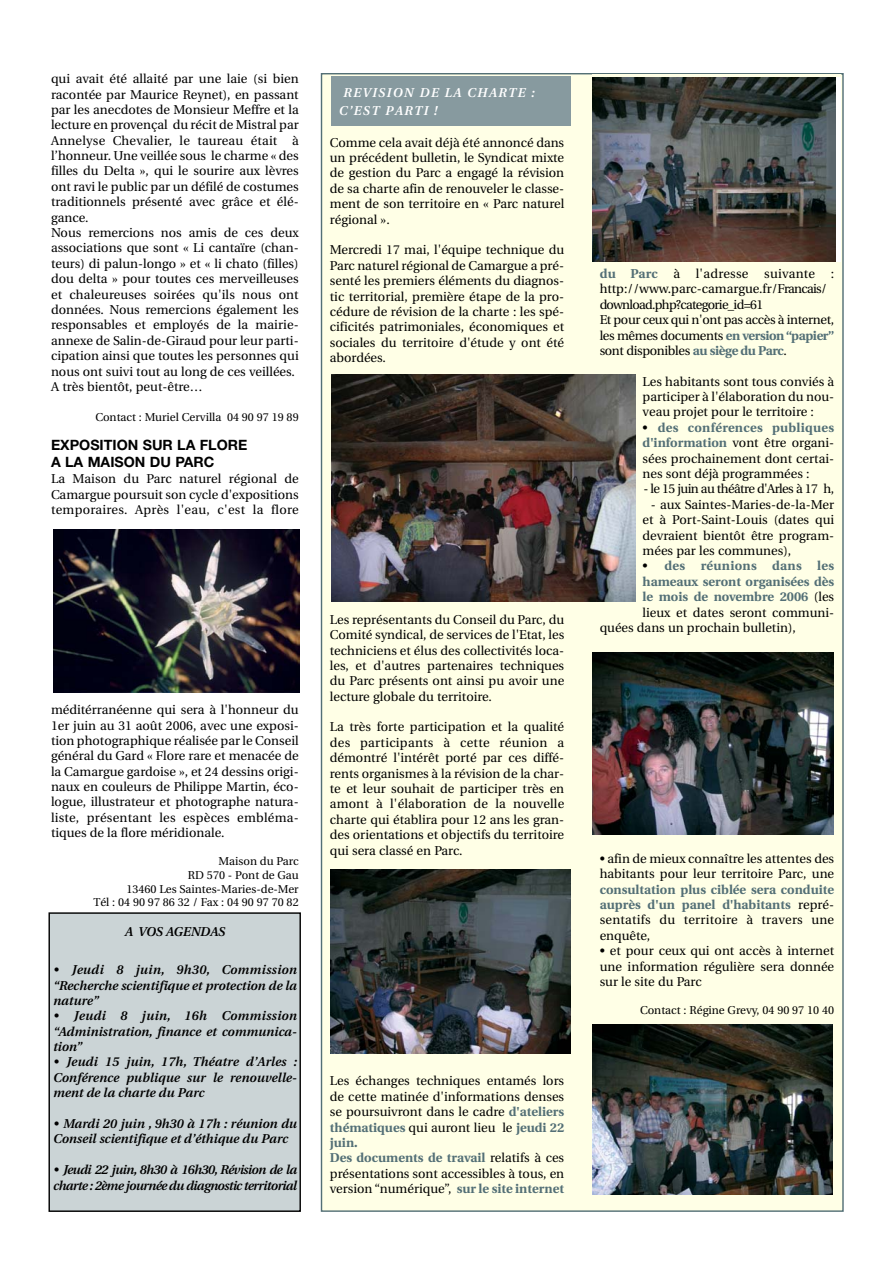
<style>
.page{position:relative;width:893px;height:1263px;background:#fff}
.page>*{position:absolute;margin:0;border:0;box-sizing:border-box;transform-origin:0 0}
.t1{font:700 14.25px/17.1px "Helvetica Neue";color:#000}
.t2{font:12.9px/15.5px "Utopia";color:#000;text-align:justify}
.t3{font:italic 600 12.9px/15.5px "Utopia";color:#000;text-align:justify}
.t4{font:12.9px/15.5px "Utopia";letter-spacing:-.025em;color:#000}
.t5{font:700 12.9px/15.5px "Utopia";color:#536f76;text-align:justify}
.t6{font:italic 600 12.9px/15.5px "Utopia";letter-spacing:-.045em;color:#000}
.t7{font:12.9px "Utopia";letter-spacing:-.04em;color:#000}
.t8{font:italic 600 12.9px/18.5px "Utopia";letter-spacing:.11em;color:#fff}
.t9{font:700 12.9px "Utopia";letter-spacing:.02em;color:#536f76}
.t10{font:11.4px/13.6px "Utopia";color:#000;text-align:right}
.s1{font-weight:700;color:#536f76}
.s2{font-weight:400;color:#000}
</style>
<div class="page">
<div style="left:321px;top:74px;width:522px;height:1137px;background:#ffffe6"></div>
<img style="left:54px;top:529px;width:245px;height:163px">
<img style="left:592px;top:652px;width:241px;height:182px">
<div style="left:592px;top:77px;width:249px;height:184px;background:linear-gradient(to bottom,#fff,#fff)"></div>
<img style="left:592px;top:77px;width:243px;height:184px">
<img style="left:330px;top:869px;width:240px;height:185px">
<img style="left:592px;top:1024px;width:240px;height:171px">
<img style="left:331px;top:375px;width:304px;height:226px">
<div style="left:49px;top:913px;width:251px;height:298px;background:#cbd4d6"></div>
<div style="left:48px;top:912px;width:253px;height:300px;border:1px solid #000"></div>
<div style="left:331px;top:76px;width:240px;height:50px;background:#879a9f"></div>
<p class="t2" style="left:51px;top:72px;width:249px;text-align:left">qui avait été allaité par une laie (si bien racontée par Maurice Reynet), en passant par les anecdotes de Monsieur Meffre et la lecture en provençal du récit de Mistral par Annelyse Chevalier, le taureau était à l’honneur. Une veillée sous le charme « des filles du Delta », qui le sourire aux lèvres ont ravi le public par un défilé de costumes traditionnels présenté avec grâce et élé&shy;gance.<br>Nous remercions nos amis de ces deux associations que sont « Li cantaïre (chan&shy;teurs) di palun-longo » et « li chato (filles) dou delta » pour toutes ces merveilleuses et chaleureuses soirées qu'ils nous ont données. Nous remercions également les responsables et employés de la mairie&shy;annexe de Salin-de-Giraud pour leur parti&shy;cipation ainsi que toutes les personnes qui nous ont suivi tout au long de ces veillées.<br>A très bientôt, peut-être…</p>
<p class="t10" style="left:95px;top:411px;width:205px">Contact : Muriel Cervilla 04 90 97 19 89</p>
<p class="t1" style="left:51px;top:437px;width:198px">EXPOSITION SUR LA FLORE<br>A LA MAISON DU PARC</p>
<p class="t2" style="left:51px;top:472px;width:249px">La Maison du Parc naturel régional de Camargue poursuit son cycle d'expositions temporaires. Après l'eau, c'est la flore</p>
<p class="t8" style="left:338px;top:84px;width:197px;text-indent:4px">REVISION DE LA CHARTE :<br>C’EST PARTI !</p>
<p class="t2" style="left:330px;top:136px;width:236px">Comme cela avait déjà été annoncé dans un précédent bulletin, le Syndicat mixte de gestion du Parc a engagé la révision de sa charte afin de renouveler le classe&shy;ment de son territoire en « Parc naturel régional ».</p>
<p class="t2" style="left:330px;top:243px;width:236px">Mercredi 17 mai, l'équipe technique du Parc naturel régional de Camargue a pré&shy;senté les premiers éléments du diagnos&shy;tic territorial, première étape de la pro&shy;cédure de révision de la charte : les spé&shy;cificités patrimoniales, économiques et sociales du territoire d'étude y ont été abordées.</p>
<p class="t2" style="left:51px;top:703px;width:249px">méditérranéenne qui sera à l'honneur du 1er juin au 31 août 2006, avec une exposi&shy;tion photographique réalisée par le Conseil général du Gard « Flore rare et menacée de la Camargue gardoise », et 24 dessins origi&shy;naux en couleurs de Philippe Martin, éco&shy;logue, illustrateur et photographe natura&shy;liste, présentant les espèces embléma&shy;tiques de la flore méridionale.</p>
<p class="t10" style="left:93px;top:856px;width:207px">Maison du Parc<br>RD 570 - Pont de Gau<br>13460 Les Saintes-Maries-de-Mer<br>Tél : 04 90 97 86 32 / Fax : 04 90 97 70 82</p>
<p class="t3" style="left:124px;top:925px;width:102px">A VOS AGENDAS</p>
<p class="t3" style="left:53px;top:963px;width:245px">• Jeudi 8 juin, 9h30, Commission “Recherche scientifique et protection de la nature”</p>
<p class="t3" style="left:53px;top:1009px;width:245px">• Jeudi 8 juin, 16h Commission “Administration, finance et communica&shy;tion”</p>
<p class="t3" style="left:53px;top:1056px;width:245px">• Jeudi 15 juin, 17h, Théatre d’Arles :<br>Conférence publique sur le renouvelle&shy;ment de la charte du Parc</p>
<p class="t3" style="left:53px;top:1117px;width:245px">• Mardi 20 juin , 9h30 à 17h : réunion du<br>Conseil scientifique et d’éthique du Parc</p>
<p class="t6" style="left:53px;top:1163px;width:245px">• Jeudi 22 juin, 8h30 à 16h30, Révision de la charte : 2ème journée du diagnostic territorial</p>
<p class="t2" style="left:330px;top:613px;width:236px">Les représentants du Conseil du Parc, du Comité syndical, de services de l'Etat, les techniciens et élus des collectivités loca&shy;les, et d'autres partenaires techniques du Parc présents ont ainsi pu avoir une lecture globale du territoire.</p>
<p class="t2" style="left:330px;top:721px;width:236px">La très forte participation et la qualité des participants à cette réunion a démontré l'intérêt porté par ces diffé&shy;rents organismes à la révision de la char&shy;te et leur souhait de participer très en amont à l'élaboration de la nouvelle charte qui établira pour 12 ans les gran&shy;des orientations et objectifs du territoire qui sera classé en Parc.</p>
<p class="t2" style="left:330px;top:1075px;width:236px;text-align:left">Les échanges techniques entamés lors de cette matinée d'informations denses se poursuivront dans le cadre <span class="s1">d'ateliers thématiques</span> qui auront lieu le <span class="s1">jeudi 22 juin.<br>Des documents de travail</span> relatifs à ces présentations sont accessibles à tous, en version “numérique”, <span class="s1">sur le site internet</span></p>
<p class="t4" style="left:599px;top:267px;width:236px"><span class="s1">du Parc</span> à l'adresse suivante : http://www.parc-camargue.fr/Francais/ download.php?categorie_id=61<br>Et pour ceux qui n'ont pas accès à internet, les mêmes documents <span class="s1">en version “papier” </span>sont disponibles <span class="s1">au siège du Parc</span>.</p>
<p class="t2" style="left:642px;top:375px;width:193px">Les habitants sont tous conviés à participer à l'élaboration du nou&shy;veau projet pour le territoire :</p>
<p class="t2" style="left:642px;top:421px;width:193px">• <span class="s1">des conférences publiques d'information</span> vont être organi&shy;sées prochainement dont certai&shy;nes sont déjà programmées :</p>
<p class="t7" style="left:643px;top:484px;width:192px">- le 15 juin au théâtre d'Arles à 17 h,</p>
<p class="t2" style="left:642px;top:498px;width:193px;text-indent:8px">- aux Saintes-Maries-de-la-Mer et à Port-Saint-Louis (dates qui devraient bientôt être program&shy;mées par les communes),</p>
<p class="t9" style="left:642px;top:561px;width:193px"><span class="s2">•</span> des réunions dans les</p>
<p class="t5" style="left:642px;top:575px;width:193px">hameaux seront organisées dès</p>
<p class="t5" style="left:642px;top:590px;width:193px">le mois de novembre 2006 <span class="s2">(les</span></p>
<p class="t2" style="left:642px;top:606px;width:193px">lieux et dates seront communi-</p>
<p class="t2" style="left:599px;top:621px;width:198px">quées dans un prochain bulletin),</p>
<p class="t2" style="left:599px;top:852px;width:236px">• afin de mieux connaître les attentes des habitants pour leur territoire Parc, une</p>
<p class="t5" style="left:599px;top:883px;width:236px">consultation plus ciblée sera conduite auprès d'un panel d'habitants <span class="s2">repré&shy;sentatifs du territoire à travers une enquête,</span></p>
<p class="t2" style="left:599px;top:944px;width:236px">• et pour ceux qui ont accès à internet une information régulière sera donnée sur le site du Parc</p>
<p class="t10" style="left:640px;top:1004px;width:195px">Contact : Régine Grevy, 04 90 97 10 40</p>
</div>
